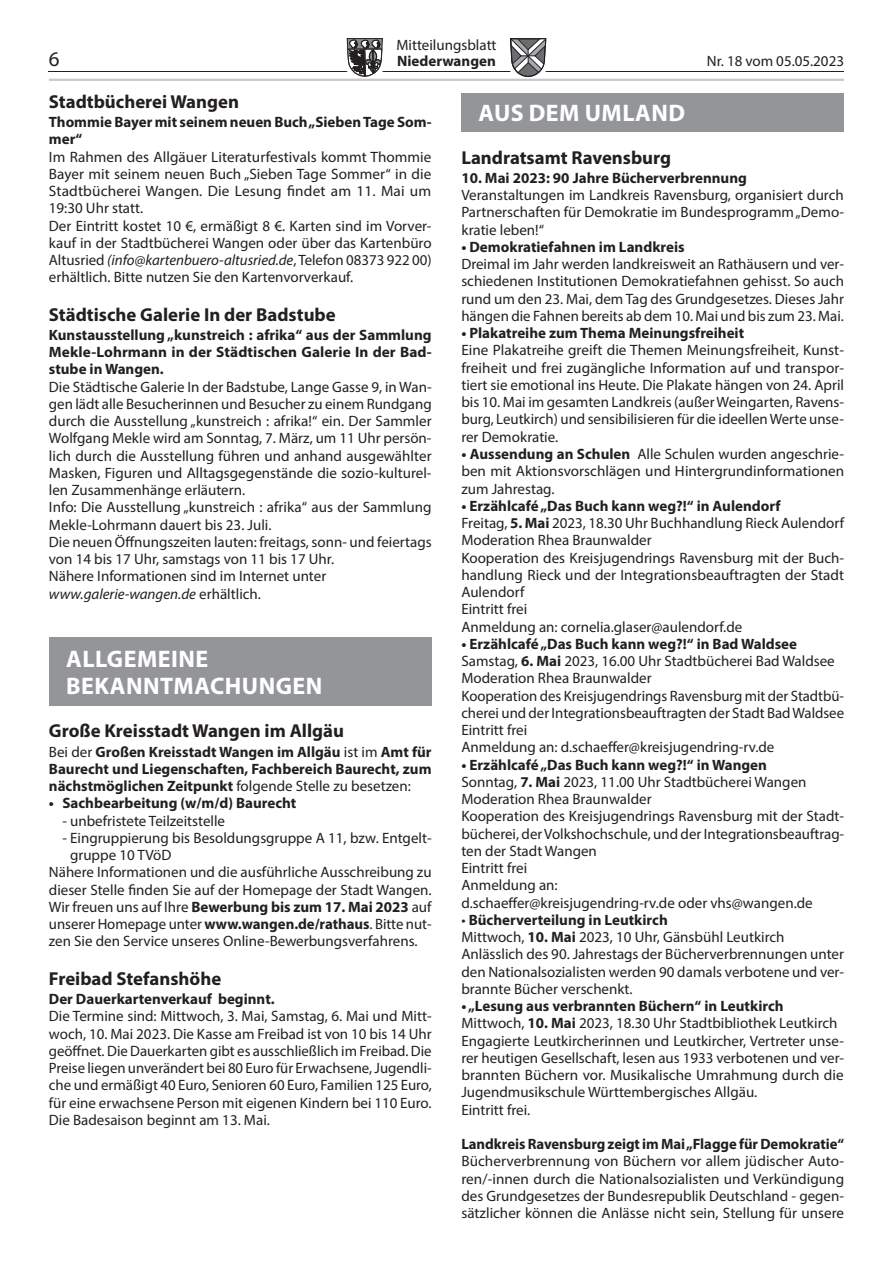
<style>
.page{position:relative;width:893px;height:1263px;background:#fff}
.page>*{position:absolute;margin:0;border:0;box-sizing:border-box;transform-origin:0 0}
.t1{font:700 24px/27px "Myriad Pro";letter-spacing:.02em;color:#fff}
.t2{font:21px "Myriad Pro";color:#231f20}
.t3{font:700 18.75px "Myriad Pro";color:#231f20}
.t4{font:15px/17.2px "Myriad Pro";color:#231f20}
.t5{font:700 15px/17.2px "Myriad Pro";color:#231f20;text-align:justify}
.s1{font-style:italic}
.s2{font-weight:700}
.s3{font-weight:400}
</style>
<div class="page">
<hr style="left:49px;top:71px;width:795px;height:1px;background:#231f20">
<svg style="left:347px;top:38px;width:36px;height:39px"></svg>
<svg style="left:510px;top:38px;width:36px;height:39px"></svg>
<hr style="left:49px;top:79px;width:795px;height:2px;background:#c7c8ca">
<div style="left:49px;top:637px;width:383px;height:68px;background:#939598"></div>
<div style="left:461px;top:93px;width:383px;height:38px;background:#939598"></div>
<p class="t4" style="left:396px;top:36px;width:102px">Mitteilungsblatt</p>
<h2 class="t2" style="left:49px;top:46px;width:12px">6</h2>
<p class="t5" style="left:397px;top:52px;width:100px">Niederwangen</p>
<p class="t4" style="left:707px;top:52px;width:139px">Nr. 18 vom 05.05.2023</p>
<p class="t3" style="left:49px;top:89px;width:192px">Stadtbücherei Wangen</p>
<p class="t5" style="left:49px;top:113px;width:384px">Thommie Bayer mit seinem neuen Buch „Sieben Tage Som&shy;mer“</p>
<p class="t4" style="left:49px;top:148px;width:384px">Im Rahmen des Allgäuer Literaturfestivals kommt Thommie Bayer mit seinem neuen Buch „Sieben Tage Sommer“ in die Stadtbücherei Wangen. Die Lesung findet am 11. Mai um 19:30 Uhr statt.<br>Der Eintritt kostet 10 €, ermäßigt 8 €. Karten sind im Vorver&shy;kauf in der Stadtbücherei Wangen oder über das Kartenbüro Altusried <span class="s1">(info@kartenbuero-altusried.de</span>, Telefon 08373 922 00) erhältlich. Bitte nutzen Sie den Kartenvorverkauf.</p>
<p class="t3" style="left:49px;top:302px;width:288px">Städtische Galerie In der Badstube</p>
<p class="t5" style="left:49px;top:326px;width:384px">Kunstausstellung „kunstreich : afrika“ aus der Sammlung Mekle-Lohrmann in der Städtischen Galerie In der Bad&shy;stube in Wangen.</p>
<p class="t4" style="left:49px;top:378px;width:384px">Die Städtische Galerie In der Badstube, Lange Gasse 9, in Wan&shy;gen lädt alle Besucherinnen und Besucher zu einem Rundgang durch die Ausstellung „kunstreich : afrika!“ ein. Der Sammler Wolfgang Mekle wird am Sonntag, 7. März, um 11 Uhr persön&shy;lich durch die Ausstellung führen und anhand ausgewählter Masken, Figuren und Alltagsgegenstände die sozio-kulturel&shy;len Zusammenhänge erläutern.<br>Info: Die Ausstellung „kunstreich : afrika“ aus der Sammlung Mekle-Lohrmann dauert bis 23. Juli.<br>Die neuen Öffnungszeiten lauten: freitags, sonn- und feiertags von 14 bis 17 Uhr, samstags von 11 bis 17 Uhr.<br>Nähere Informationen sind im Internet unter <span class="s1">www.galerie-wangen.de</span> erhältlich.</p>
<h1 class="t1" style="left:479px;top:99px;width:208px">AUS DEM UMLAND</h1>
<p class="t3" style="left:461px;top:145px;width:211px">Landratsamt Ravensburg</p>
<p class="t5" style="left:461px;top:169px;width:287px">10. Mai 2023: 90 Jahre Bücherverbrennung</p>
<p class="t4" style="left:461px;top:186px;width:384px;text-align:justify">Veranstaltungen im Landkreis Ravensburg, organisiert durch Partnerschaften für Demokratie im Bundesprogramm „Demo&shy;kratie leben!“</p>
<p class="t5" style="left:461px;top:238px;width:225px">• Demokratiefahnen im Landkreis</p>
<p class="t4" style="left:461px;top:255px;width:384px;text-align:justify">Dreimal im Jahr werden landkreisweit an Rathäusern und ver&shy;schiedenen Institutionen Demokratiefahnen gehisst. So auch rund um den 23. Mai, dem Tag des Grundgesetzes. Dieses Jahr hängen die Fahnen bereits ab dem 10. Mai und bis zum 23. Mai.</p>
<p class="t5" style="left:461px;top:324px;width:284px">• Plakatreihe zum Thema Meinungsfreiheit</p>
<p class="t4" style="left:461px;top:342px;width:384px;text-align:justify">Eine Plakatreihe greift die Themen Meinungsfreiheit, Kunst&shy;freiheit und frei zugängliche Information auf und transpor&shy;tiert sie emotional ins Heute. Die Plakate hängen von 24. April bis 10. Mai im gesamten Landkreis (außer Weingarten, Ravens&shy;burg, Leutkirch) und sensibilisieren für die ideellen Werte unse&shy;rer Demokratie.</p>
<p class="t4" style="left:461px;top:445px;width:384px;text-align:justify"><span class="s2">• Aussendung an Schulen</span> Alle Schulen wurden angeschrie&shy;ben mit Aktionsvorschlägen und Hintergrundinformationen zum Jahrestag.</p>
<p class="t4" style="left:461px;top:497px;width:384px"><span class="s2">• Erzählcafé „Das Buch kann weg?!“ in Aulendorf<br></span>Freitag, <span class="s2">5. Mai</span> 2023, 18.30 Uhr Buchhandlung Rieck Aulendorf Moderation Rhea Braunwalder<br>Kooperation des Kreisjugendrings Ravensburg mit der Buch&shy;handlung Rieck und der Integrationsbeauftragten der Stadt Aulendorf<br>Eintritt frei<br>Anmeldung an: cornelia.glaser@aulendorf.de</p>
<p class="t4" style="left:461px;top:635px;width:384px"><span class="s2">• Erzählcafé „Das Buch kann weg?!“ in Bad Waldsee </span>Samstag, <span class="s2">6. Mai</span> 2023, 16.00 Uhr Stadtbücherei Bad Waldsee Moderation Rhea Braunwalder<br>Kooperation des Kreisjugendrings Ravensburg mit der Stadtbü&shy;cherei und der Integrationsbeauftragten der Stadt Bad Waldsee Eintritt frei<br>Anmeldung an: d.schaeffer@kreisjugendring-rv.de</p>
<p class="t4" style="left:461px;top:756px;width:384px"><span class="s2">• Erzählcafé „Das Buch kann weg?!“ in Wangen<br></span>Sonntag, <span class="s2">7. Mai</span> 2023, 11.00 Uhr Stadtbücherei Wangen Moderation Rhea Braunwalder<br>Kooperation des Kreisjugendrings Ravensburg mit der Stadt&shy;bücherei, der Volkshochschule, und der Integrationsbeauftrag&shy;ten der Stadt Wangen<br>Eintritt frei<br>Anmeldung an:<br>d.schaeffer@kreisjugendring-rv.de oder vhs@wangen.de</p>
<p class="t4" style="left:461px;top:911px;width:384px">• <span class="s2">Bücherverteilung in Leutkirch<br></span>Mittwoch, <span class="s2">10. Mai</span> 2023, 10 Uhr, Gänsbühl Leutkirch Anlässlich des 90. Jahrestags der Bücherverbrennungen unter den Nationalsozialisten werden 90 damals verbotene und ver&shy;brannte Bücher verschenkt.</p>
<p class="t4" style="left:461px;top:997px;width:384px"><span class="s2">• „Lesung aus verbrannten Büchern“ in Leutkirch </span>Mittwoch, <span class="s2">10. Mai</span> 2023, 18.30 Uhr Stadtbibliothek Leutkirch Engagierte Leutkircherinnen und Leutkircher, Vertreter unse&shy;rer heutigen Gesellschaft, lesen aus 1933 verbotenen und ver&shy;brannten Büchern vor. Musikalische Umrahmung durch die Jugendmusikschule Württembergisches Allgäu.<br>Eintritt frei.</p>
<p class="t5" style="left:461px;top:1135px;width:384px">Landkreis Ravensburg zeigt im Mai „Flagge für Demokratie“</p>
<p class="t4" style="left:461px;top:1152px;width:384px;text-align:justify">Bücherverbrennung von Büchern vor allem jüdischer Auto&shy;ren/-innen durch die Nationalsozialisten und Verkündigung des Grundgesetzes der Bundesrepublik Deutschland - gegen&shy;sätzlicher können die Anlässe nicht sein, Stellung für unsere</p>
<h1 class="t1" style="left:66px;top:644px;width:258px">ALLGEMEINE<br>BEKANNTMACHUNGEN</h1>
<p class="t3" style="left:49px;top:719px;width:297px">Große Kreisstadt Wangen im Allgäu</p>
<p class="t5" style="left:49px;top:742px;width:384px"><span class="s3">Bei der</span> Großen Kreisstadt Wangen im Allgäu <span class="s3">ist im</span> Amt für Baurecht und Liegenschaften, Fachbereich Baurecht, zum nächstmöglichen Zeitpunkt <span class="s3">folgende Stelle zu besetzen:</span></p>
<p class="t5" style="left:49px;top:794px;width:249px">• Sachbearbeitung (w/m/d) Baurecht</p>
<p class="t4" style="left:62px;top:812px;width:164px">- unbefristete Teilzeitstelle</p>
<p class="t4" style="left:62px;top:829px;width:371px">- Eingruppierung bis Besoldungsgruppe A 11, bzw. Entgelt-</p>
<p class="t4" style="left:70px;top:846px;width:103px">gruppe 10 TVöD</p>
<p class="t4" style="left:49px;top:863px;width:384px">Nähere Informationen und die ausführliche Ausschreibung zu</p>
<p class="t4" style="left:49px;top:881px;width:384px">dieser Stelle finden Sie auf der Homepage der Stadt Wangen.</p>
<p class="t5" style="left:49px;top:898px;width:384px"><span class="s3">Wir freuen uns auf Ihre</span> Bewerbung bis zum 17. Mai 2023 <span class="s3">auf</span></p>
<p class="t4" style="left:49px;top:915px;width:384px">unserer Homepage unter <span class="s2">www.wangen.de/rathaus</span>. Bitte nut-</p>
<p class="t4" style="left:49px;top:932px;width:370px">zen Sie den Service unseres Online-Bewerbungsverfahrens.</p>
<p class="t3" style="left:49px;top:966px;width:174px">Freibad Stefanshöhe</p>
<p class="t5" style="left:49px;top:990px;width:227px">Der Dauerkartenverkauf beginnt.</p>
<p class="t4" style="left:49px;top:1007px;width:384px;text-align:justify">Die Termine sind: Mittwoch, 3. Mai, Samstag, 6. Mai und Mitt&shy;woch, 10. Mai 2023. Die Kasse am Freibad ist von 10 bis 14 Uhr geöffnet. Die Dauerkarten gibt es ausschließlich im Freibad. Die Preise liegen unverändert bei 80 Euro für Erwachsene, Jugendli&shy;che und ermäßigt 40 Euro, Senioren 60 Euro, Familien 125 Euro, für eine erwachsene Person mit eigenen Kindern bei 110 Euro.<br>Die Badesaison beginnt am 13. Mai.</p>
</div>
